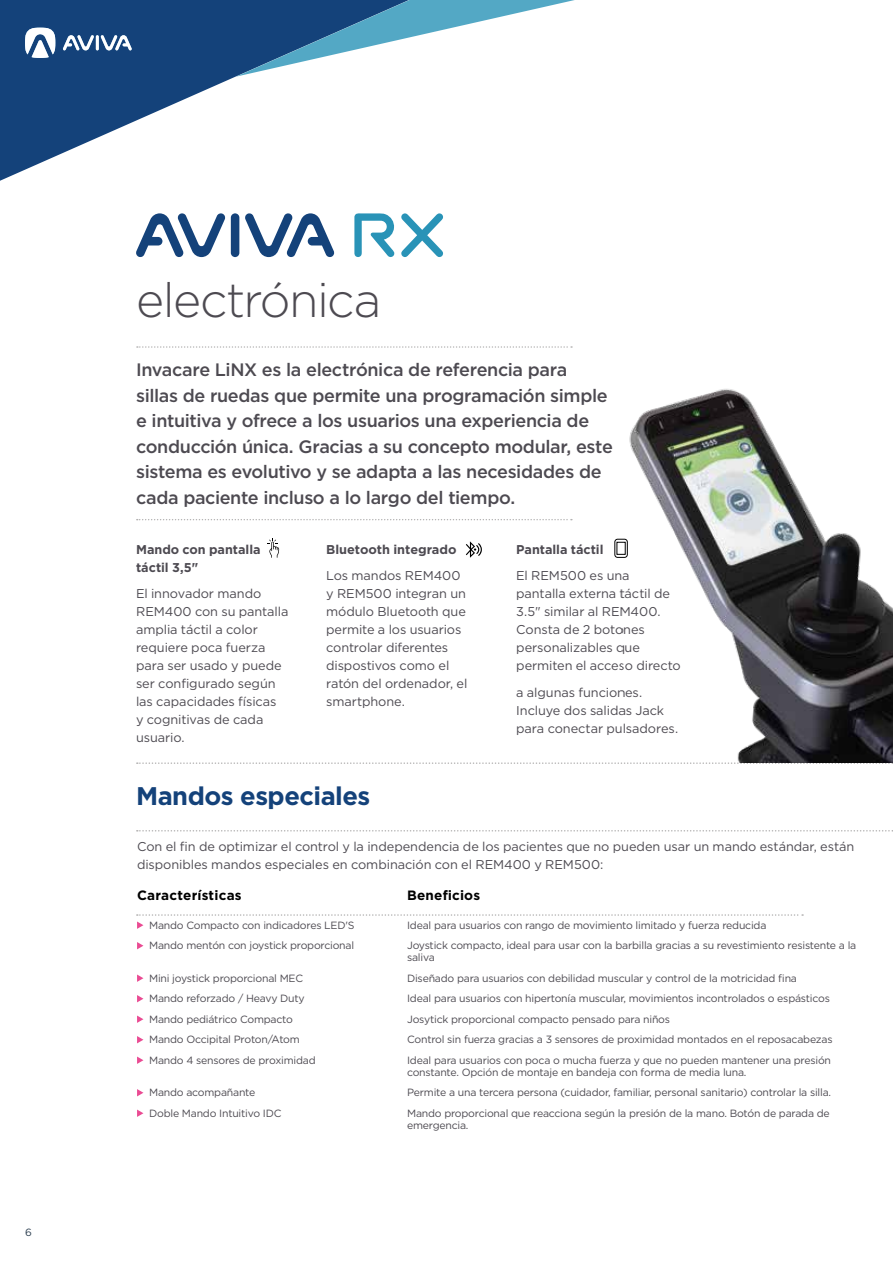
<style>
.page{position:relative;width:893px;height:1263px;background:#fff}
.page>*{position:absolute;margin:0;border:0;box-sizing:border-box;transform-origin:0 0}
.t1{font:300 48px "Gotham";letter-spacing:-.03em;color:#4d4a51}
.t2{font:700 25.5px "Gotham";letter-spacing:-.02em;color:#14427a}
.t3{font:500 18px/25.5px "Gotham";letter-spacing:-.02em;color:#4d4a51}
.t4{font:700 13.5px "Gotham";letter-spacing:.015em;color:#000}
.t5{font:12.75px/18px "Gotham";letter-spacing:-.005em;color:#4d4a51}
.t6{font:700 12.75px/18px "Gotham";color:#4d4a51}
.t7{font:10.5px/12px "Gotham";letter-spacing:-.02em;color:#4d4a51}
.t8{font:10.5px "Gotham";color:#2b3d4f}
</style>
<div class="page">
<svg style="left:0;top:77px;width:235px;height:104px"></svg>
<svg style="left:0;top:0;width:575px;height:77px;fill:#14427a"></svg>
<svg style="left:25px;top:28px;width:30px;height:30px"></svg>
<hr style="left:96px;top:35px;width:3px;height:15px;background:#fff">
<svg style="left:63px;top:35px;width:31px;height:16px"></svg>
<svg style="left:101px;top:35px;width:31px;height:16px"></svg>
<svg style="left:137px;top:346px;width:435px;height:2px"></svg>
<svg style="left:137px;top:942px;width:6px;height:7px"></svg>
<svg style="left:137px;top:974px;width:6px;height:8px"></svg>
<svg style="left:137px;top:995px;width:6px;height:7px"></svg>
<svg style="left:137px;top:1015px;width:6px;height:8px"></svg>
<svg style="left:137px;top:1036px;width:6px;height:7px"></svg>
<svg style="left:137px;top:1056px;width:6px;height:8px"></svg>
<svg style="left:137px;top:1089px;width:6px;height:7px"></svg>
<svg style="left:137px;top:1109px;width:6px;height:8px"></svg>
<svg style="left:268px;top:538px;width:11px;height:20px"></svg>
<svg style="left:137px;top:914px;width:666px;height:15px"></svg>
<img style="left:624px;top:389px;width:269px;height:373px">
<div style="left:231px;top:213px;width:8px;height:44px;background:#14427a;border-radius:4px"></div>
<svg style="left:136px;top:213px;width:90px;height:45px"></svg>
<svg style="left:245px;top:213px;width:90px;height:45px"></svg>
<svg style="left:354px;top:213px;width:41px;height:44px"></svg>
<svg style="left:401px;top:213px;width:42px;height:44px"></svg>
<svg style="left:137px;top:762px;width:756px;height:2px"></svg>
<svg style="left:137px;top:830px;width:756px;height:1px"></svg>
<div style="left:614px;top:539px;width:14px;height:19px;border:1px solid #000;border-radius:3px"></div>
<svg style="left:466px;top:541px;width:16px;height:17px"></svg>
<svg style="left:137px;top:519px;width:435px;height:1px"></svg>
<p class="t8" style="left:25px;top:1225px;width:8px">6</p>
<h1 class="t1" style="left:136px;top:274px;width:247px">electrónica</h1>
<p class="t3" style="left:136px;top:357px;width:478px">Invacare LiNX es la electrónica de referencia para sillas de ruedas que permite una programación simple e intuitiva y ofrece a los usuarios una experiencia de conducción única. Gracias a su concepto modular, este sistema es evolutivo y se adapta a las necesidades de cada paciente incluso a lo largo del tiempo.</p>
<p class="t6" style="left:136px;top:540px;width:126px">Mando con pantalla táctil 3,5"</p>
<p class="t5" style="left:136px;top:584px;width:154px">El innovador mando<br>REM400 con su pantalla amplia táctil a color requiere poca fuerza para ser usado y puede ser configurado según las capacidades físicas<br>y cognitivas de cada usuario.</p>
<p class="t6" style="left:326px;top:540px;width:132px">Bluetooth integrado</p>
<p class="t5" style="left:326px;top:566px;width:143px">Los mandos REM400 y REM500 integran un módulo Bluetooth que permite a los usuarios controlar diferentes dispostivos como el ratón del ordenador, el smartphone.</p>
<h2 class="t2" style="left:136px;top:779px;width:236px">Mandos especiales</h2>
<p class="t6" style="left:516px;top:540px;width:89px">Pantalla táctil</p>
<p class="t5" style="left:516px;top:566px;width:166px">El REM500 es una pantalla externa táctil de<br>3.5" similar al REM400.<br>Consta de 2 botones personalizables que permiten el acceso directo</p>
<p class="t5" style="left:516px;top:683px;width:163px">a algunas funciones.<br>Incluye dos salidas Jack para conectar pulsadores.</p>
<p class="t5" style="left:137px;top:837px;width:719px">Con el fin de optimizar el control y la independencia de los pacientes que no pueden usar un mando estándar, están disponibles mandos especiales en combinación con el REM400 y REM500:</p>
<p class="t4" style="left:137px;top:887px;width:106px">Características</p>
<p class="t4" style="left:407px;top:887px;width:75px">Beneficios</p>
<p class="t7" style="left:149px;top:919px;width:207px">Mando Compacto con indicadores LED'S</p>
<p class="t7" style="left:407px;top:919px;width:361px">Ideal para usuarios con rango de movimiento limitado y fuerza reducida</p>
<p class="t7" style="left:149px;top:939px;width:207px">Mando mentón con joystick proporcional</p>
<p class="t7" style="left:407px;top:939px;width:451px">Joystick compacto, ideal para usar con la barbilla gracias a su revestimiento resistente a la saliva</p>
<p class="t7" style="left:149px;top:972px;width:156px">Mini joystick proporcional MEC</p>
<p class="t7" style="left:407px;top:972px;width:391px">Diseñado para usuarios con debilidad muscular y control de la motricidad fina</p>
<p class="t7" style="left:149px;top:992px;width:157px">Mando reforzado / Heavy Duty</p>
<p class="t7" style="left:407px;top:992px;width:424px">Ideal para usuarios con hipertonía muscular, movimientos incontrolados o espásticos</p>
<p class="t7" style="left:149px;top:1013px;width:145px">Mando pediátrico Compacto</p>
<p class="t7" style="left:407px;top:1013px;width:264px">Josytick proporcional compacto pensado para niños</p>
<p class="t7" style="left:149px;top:1033px;width:152px">Mando Occipital Proton/Atom</p>
<p class="t7" style="left:407px;top:1033px;width:427px">Control sin fuerza gracias a 3 sensores de proximidad montados en el reposacabezas</p>
<p class="t7" style="left:149px;top:1054px;width:168px">Mando 4 sensores de proximidad</p>
<p class="t7" style="left:407px;top:1054px;width:425px">Ideal para usuarios con poca o mucha fuerza y que no pueden mantener una presión constante. Opción de montaje en bandeja con forma de media luna.</p>
<p class="t7" style="left:149px;top:1086px;width:108px">Mando acompañante</p>
<p class="t7" style="left:407px;top:1086px;width:426px">Permite a una tercera persona (cuidador, familiar, personal sanitario) controlar la silla.</p>
<p class="t7" style="left:149px;top:1107px;width:134px">Doble Mando Intuitivo IDC</p>
<p class="t7" style="left:407px;top:1107px;width:424px">Mando proporcional que reacciona según la presión de la mano. Botón de parada de emergencia.</p>
</div>
